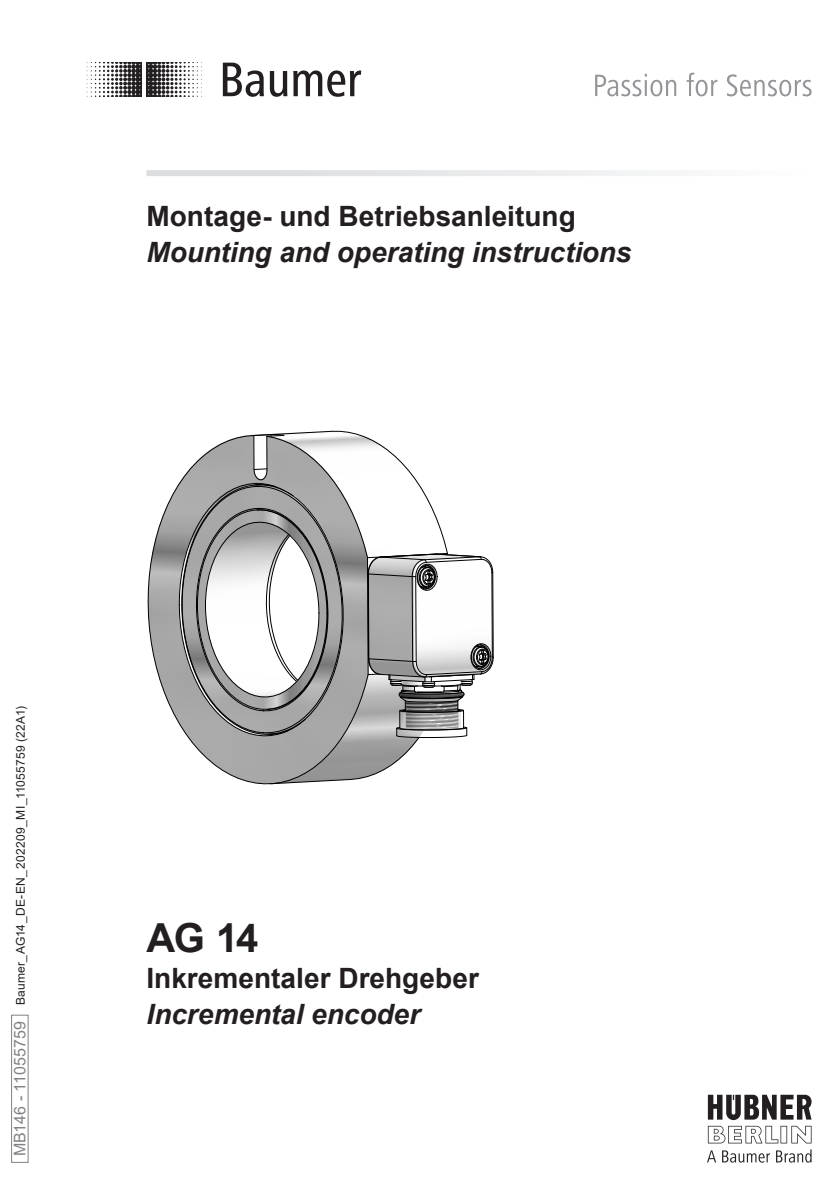
<style>
.page{position:relative;width:840px;height:1191px;background:#fff}
.page>*{position:absolute;margin:0;border:0;box-sizing:border-box;transform-origin:0 0}
.t1{font:700 40px "Arial";color:#231f20}
.t2{font:700 28px "Arial";color:#231f20}
.t3{font:italic 700 28px "Arial";letter-spacing:-.005em;color:#231f20}
.t4{font:12px "Arial";letter-spacing:.02em;color:#231f20}
.s1{font-size:16px;color:#808285}
</style>
<div class="page">
<div style="left:11px;top:1015px;width:17px;height:147px;border:1px solid #808285"></div>
<svg style="left:223px;top:63px;width:41px;height:34px"></svg>
<svg style="left:270px;top:71px;width:17px;height:26px"></svg>
<svg style="left:293px;top:70px;width:68px;height:27px"></svg>
<svg style="left:87px;top:62px;width:115px;height:35px"></svg>
<svg style="left:146px;top:170px;width:512px;height:6px;fill:#e5e6e8"></svg>
<svg style="left:595px;top:74px;width:81px;height:22px"></svg>
<svg style="left:686px;top:73px;width:31px;height:23px"></svg>
<svg style="left:727px;top:74px;width:84px;height:22px"></svg>
<svg style="left:707px;top:1094px;width:104px;height:68px"></svg>
<svg style="left:148px;top:480px;width:33px;height:247px"></svg>
<svg style="left:181px;top:431px;width:312px;height:353px"></svg>
<h2 class="t2" style="left:146px;top:196px;width:430px">Montage- und Betriebsanleitung</h2>
<h2 class="t3" style="left:146px;top:233px;width:486px">Mounting and operating instructions</h2>
<p class="t4" style="left:12px;top:1156px;width:452px;rotate:-90deg"><span class="s1">MB146 - 11055759</span> Baumer_AG14_DE-EN_202209_MI_11055759 (22A1)</p>
<h1 class="t1" style="left:146px;top:910px;width:114px">AG 14</h1>
<h2 class="t2" style="left:146px;top:958px;width:334px">Inkrementaler Drehgeber</h2>
<h2 class="t3" style="left:146px;top:995px;width:275px">Incremental encoder</h2>
</div>
